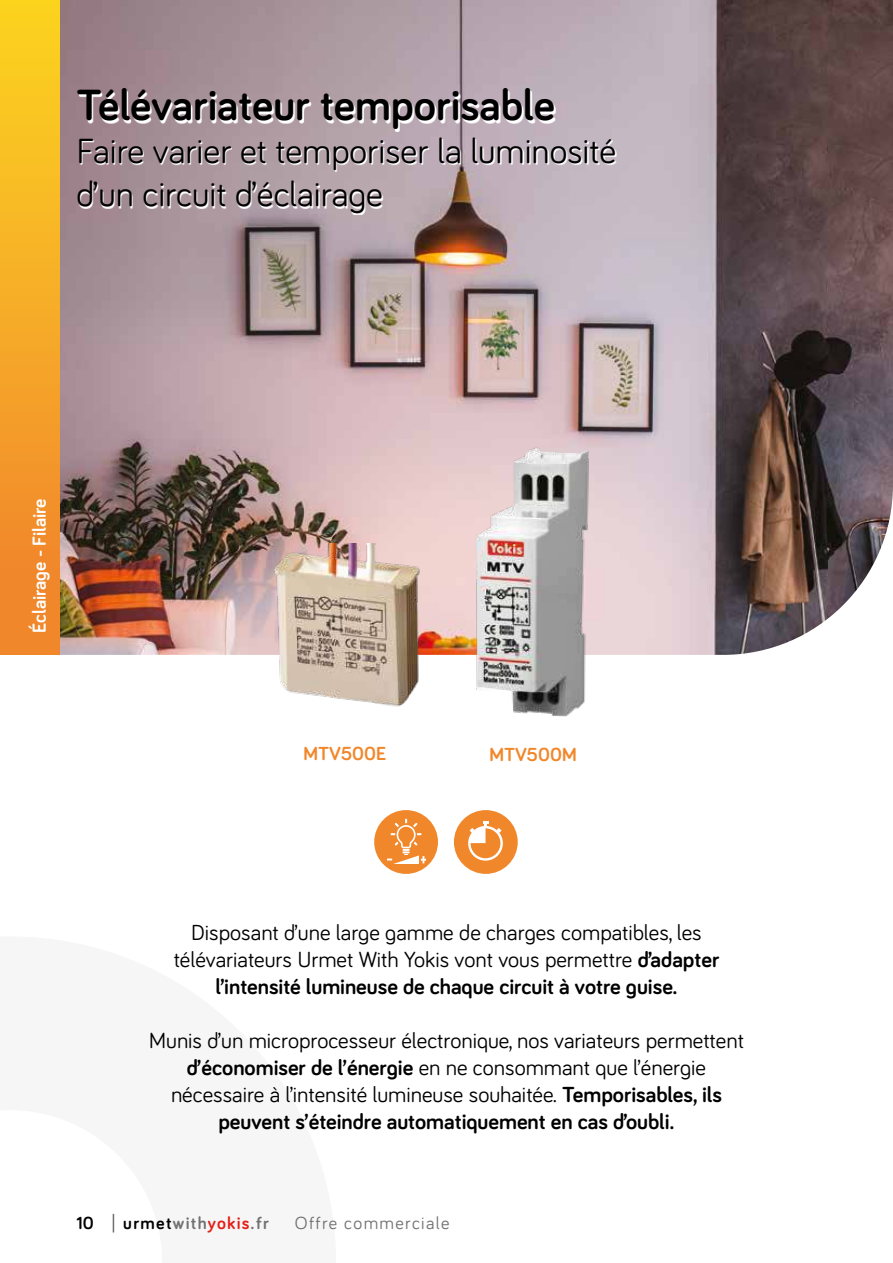
<style>
.page{position:relative;width:893px;height:1263px;background:#fff}
.page>*{position:absolute;margin:0;border:0;box-sizing:border-box;transform-origin:0 0}
.t1{font:700 45px "Bariol";color:#000}
.t2{font:36px/43.2px "Bariol";color:#000}
.t3{font:22.5px/27px "Bariol";color:#000;text-align:center}
.t4{font:700 19.5px "Bariol";color:#fff}
.t5{font:700 19.5px "Bariol";color:#f1872b}
.t6{font:700 18px "Bariol";letter-spacing:.075em;color:#727171}
.t7{font:18px "Bariol";letter-spacing:.075em;color:#727171}
.t8{font:700 18px "Bariol";color:#000}
.s1{font-weight:700}
.s2{color:#000}
.s3{color:#e41f18}
</style>
<div class="page">
<img style="left:60px;top:0;width:833px;height:655px">
<img style="left:274px;top:543px;width:146px;height:164px">
<img style="left:474px;top:438px;width:118px;height:279px">
<svg style="left:79px;top:139px;width:537px;height:76px;background:#bbabb2"></svg>
<svg style="left:80px;top:91px;width:476px;height:41px"></svg>
<div style="left:454px;top:810px;width:64px;height:64px;background:#f1872b;border-radius:50%"></div>
<svg style="left:468px;top:821px;width:35px;height:40px"></svg>
<div style="left:374px;top:810px;width:64px;height:64px;background:#f1872b;border-radius:50%"></div>
<svg style="left:387px;top:819px;width:39px;height:45px"></svg>
<svg style="left:113px;top:1214px;width:1px;height:18px"></svg>
<div style="left:0;top:0;width:60px;height:655px;background:linear-gradient(to bottom,#fcd420,#f07f2d)"></div>
<h1 class="t1" style="left:77px;top:75px;width:480px">Télévariateur temporisable</h1>
<h2 class="t2" style="left:77px;top:128px;width:541px">Faire varier et temporiser la luminosité d’un circuit d’éclairage</h2>
<p class="t4" style="left:26px;top:633px;width:136px;rotate:-90deg">Éclairage - Filaire</p>
<p class="t5" style="left:303px;top:740px;width:84px">MTV500E</p>
<p class="t5" style="left:489px;top:741px;width:89px">MTV500M</p>
<p class="t3" style="left:174px;top:917px;width:547px">Disposant d’une large gamme de charges compatibles, les télévariateurs Urmet With Yokis vont vous permettre <span class="s1">d’adapter l’intensité lumineuse de chaque circuit à votre guise.</span></p>
<p class="t3" style="left:149px;top:1025px;width:596px">Munis d’un microprocesseur électronique, nos variateurs permettent <span class="s1">d’économiser de l’énergie</span> en ne consommant que l’énergie nécessaire à l’intensité lumineuse souhaitée. <span class="s1">Temporisables, ils peuvent s’éteindre automatiquement en cas d’oubli.</span></p>
<p class="t8" style="left:77px;top:1211px;width:19px">10</p>
<p class="t6" style="left:123px;top:1211px;width:147px"><span class="s2">urmet</span>with<span class="s3">yokis</span>.fr</p>
<p class="t7" style="left:295px;top:1211px;width:156px">Offre commerciale</p>
</div>
